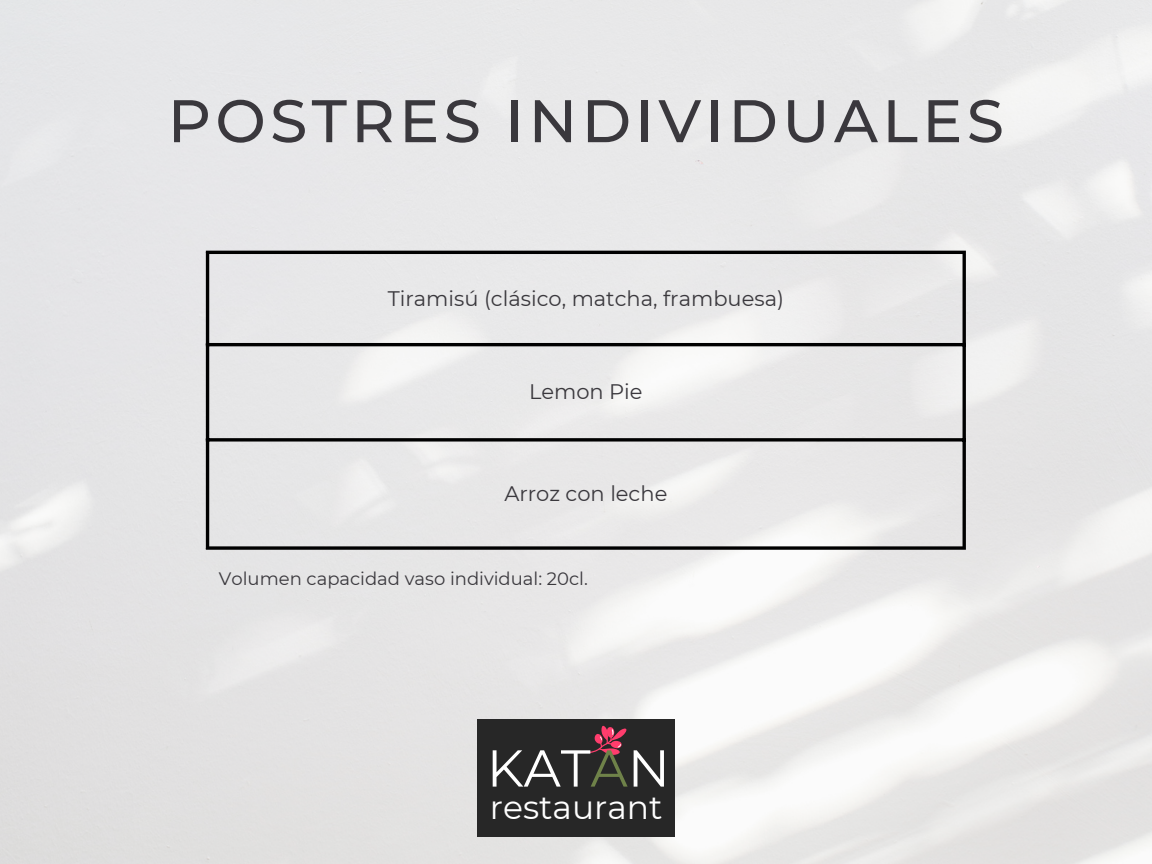
<style>
.page{position:relative;width:1152px;height:864px;background:#fff}
.page>*{position:absolute;margin:0;border:0;box-sizing:border-box;transform-origin:0 0}
.t1{font:500 60px "Montserrat";letter-spacing:.07em;color:#3a383d}
.t2{font:51.9px "Montserrat";color:#fff}
.t3{font:33px "Montserrat";color:#fff}
.t4{font:21px "Montserrat";color:#3a383d}
.t5{font:18px "Montserrat";color:#3a383d}
.s1{color:#6f8249}
</style>
<div class="page">
<img style="left:0;top:0;width:1152px;height:864px">
<hr style="left:206px;top:254px;width:3px;height:292px;background:#000">
<hr style="left:963px;top:254px;width:3px;height:292px;background:#000">
<hr style="left:206px;top:251px;width:760px;height:3px;background:#000">
<hr style="left:206px;top:343px;width:760px;height:3px;background:#000">
<svg style="left:209px;top:438px;width:754px;height:4px;background:#232323"></svg>
<svg style="left:206px;top:546px;width:760px;height:4px;background:#232323"></svg>
<div style="left:477px;top:719px;width:198px;height:117px;background:#272727"></div>
<svg style="left:589px;top:725px;width:38px;height:30px"></svg>
<p class="t1" style="left:168px;top:84px;width:838px">POSTRES INDIVIDUALES</p>
<p class="t4" style="left:388px;top:285px;width:398px">Tiramisú (clásico, matcha, frambuesa)</p>
<p class="t4" style="left:529px;top:379px;width:115px">Lemon Pie</p>
<p class="t4" style="left:504px;top:481px;width:164px">Arroz con leche</p>
<p class="t5" style="left:219px;top:567px;width:370px">Volumen capacidad vaso individual: 20cl.</p>
<p class="t2" style="left:487px;top:736px;width:185px">KAT<span class="s1">A</span>N</p>
<p class="t3" style="left:490px;top:787px;width:174px">restaurant</p>
</div>
